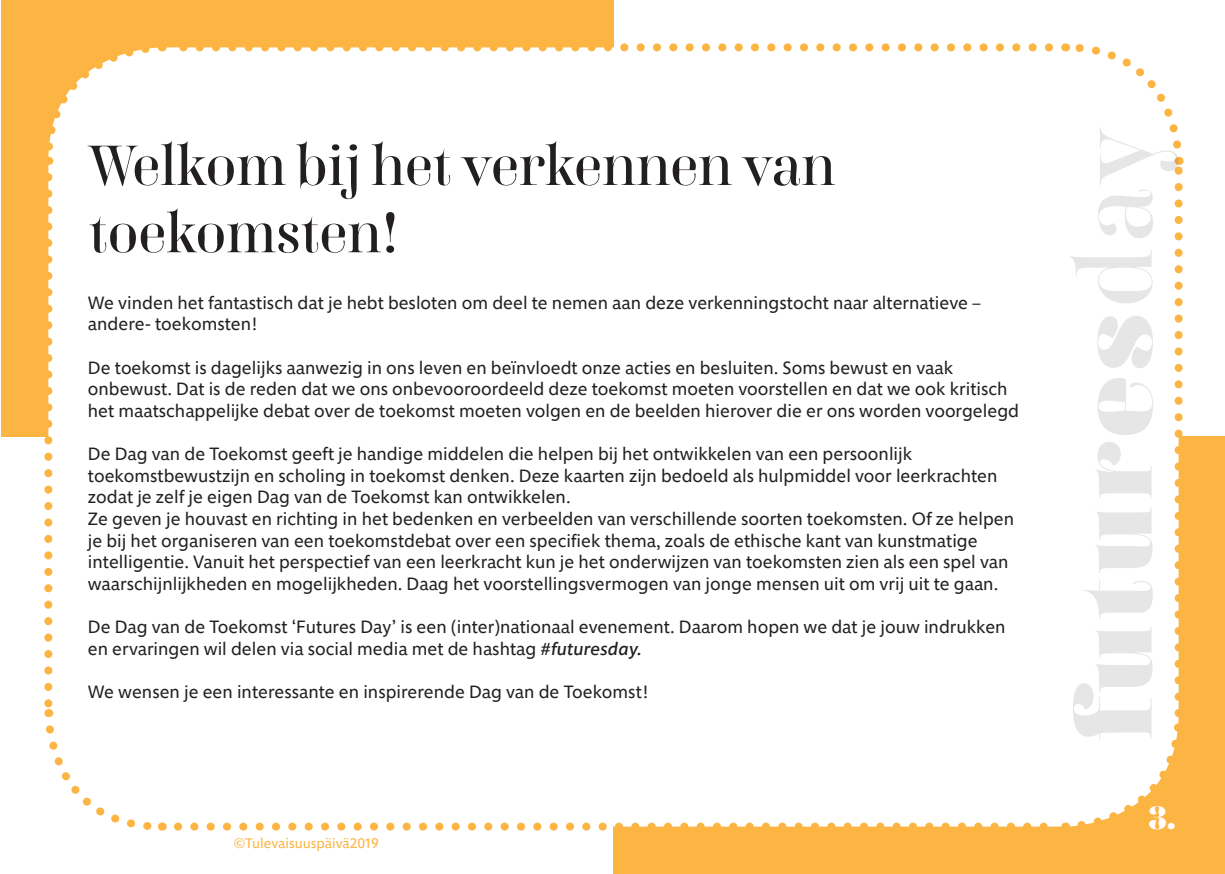
<style>
.page{position:relative;width:1225px;height:874px;background:#fff}
.page>*{position:absolute;margin:0;border:0;box-sizing:border-box;transform-origin:0 0}
.t1{font:56px/67.2px "Carina Pro";color:#231f20}
.t2{font:900 32px "Carina Pro";color:#fff}
.t3{font:18px/21.6px "Morandi";color:#231f20}
.t4{font:14px "Morandi";color:#fcb442}
.s1{font-weight:500;font-style:italic}
</style>
<div class="page">
<div style="left:613px;top:437px;width:612px;height:436px;background:#fcb442"></div>
<div style="left:1px;top:0;width:612px;height:437px;background:#fcb442"></div>
<div style="left:48px;top:47px;width:1130px;height:779px;background:#fff;border-radius:113px"></div>
<svg style="left:178px;top:822px;width:879px;height:8px"></svg>
<svg style="left:170px;top:43px;width:879px;height:8px"></svg>
<svg style="left:48px;top:47px;width:107px;height:118px"></svg>
<svg style="left:44px;top:177px;width:119px;height:654px"></svg>
<svg style="left:1065px;top:43px;width:121px;height:784px"></svg>
<p class="t1" style="left:89px;top:132px;width:748px">Welkom bij het verkennen van toekomsten!</p>
<p class="t3" style="left:88px;top:290px;width:894px">We vinden het fantastisch dat je hebt besloten om deel te nemen aan deze verkenningstocht naar alternatieve – andere- toekomsten!</p>
<p class="t3" style="left:88px;top:355px;width:932px">De toekomst is dagelijks aanwezig in ons leven en beïnvloedt onze acties en besluiten. Soms bewust en vaak onbewust. Dat is de reden dat we ons onbevooroordeeld deze toekomst moeten voorstellen en dat we ook kritisch het maatschappelijke debat over de toekomst moeten volgen en de beelden hierover die er ons worden voorgelegd</p>
<p class="t3" style="left:88px;top:441px;width:911px">De Dag van de Toekomst geeft je handige middelen die helpen bij het ontwikkelen van een persoonlijk toekomstbewustzijn en scholing in toekomst denken. Deze kaarten zijn bedoeld als hulpmiddel voor leerkrachten zodat je zelf je eigen Dag van de Toekomst kan ontwikkelen.</p>
<p class="t3" style="left:88px;top:506px;width:927px">Ze geven je houvast en richting in het bedenken en verbeelden van verschillende soorten toekomsten. Of ze helpen je bij het organiseren van een toekomstdebat over een specifiek thema, zoals de ethische kant van kunstmatige intelligentie. Vanuit het perspectief van een leerkracht kun je het onderwijzen van toekomsten zien als een spel van waarschijnlijkheden en mogelijkheden. Daag het voorstellingsvermogen van jonge mensen uit om vrij uit te gaan.</p>
<p class="t3" style="left:88px;top:614px;width:919px">De Dag van de Toekomst ‘Futures Day’ is een (inter)nationaal evenement. Daarom hopen we dat je jouw indrukken en ervaringen wil delen via social media met de hashtag <span class="s1">#futuresday.</span></p>
<p class="t3" style="left:88px;top:679px;width:562px">We wensen je een interessante en inspirerende Dag van de Toekomst!</p>
<p class="t4" style="left:234px;top:831px;width:147px">©Tulevaisuuspäivä2019</p>
<p class="t2" style="left:1148px;top:793px;width:29px">3.</p>
</div>
